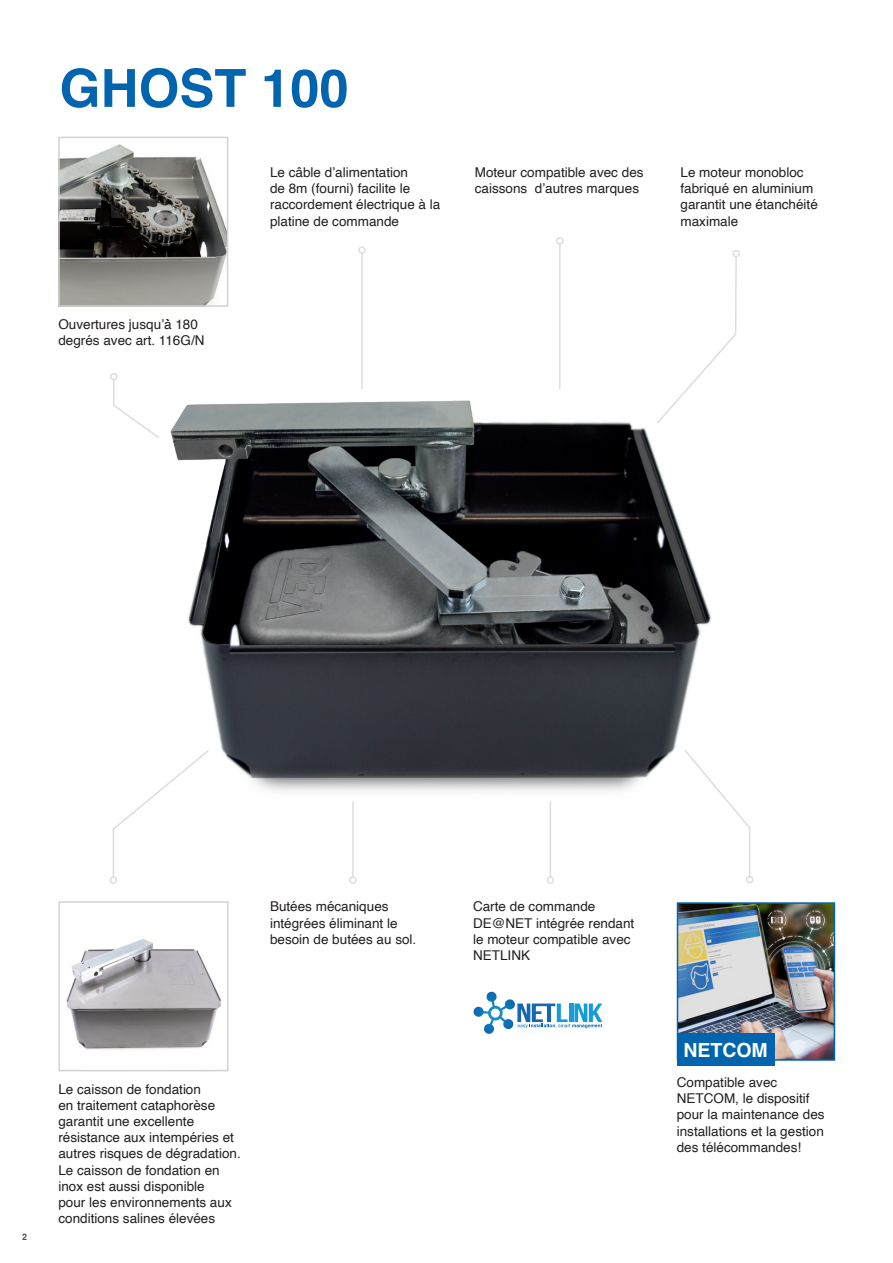
<style>
.page{position:relative;width:893px;height:1263px;background:#fff}
.page>*{position:absolute;margin:0;border:0;box-sizing:border-box;transform-origin:0 0}
.TITOLO_FAMIGLIA_MOTO{font:700 52.5px "Helvetica";color:#0065ae}
.t1{font:700 19.5px "Helvetica";color:#fff}
.VOLTAGGI__ex__Motore{font:13.5px/16.2px "Helvetica";color:#231f20}
.DESCRIZIONE_HIGHLIGH{font:13.5px/16.2px "Helvetica";color:#231f20}
.t2{font:700 9px "Helvetica";color:#57585a}
</style>
<div class="page">
<img style="left:61px;top:144px;width:164px;height:160px">
<div style="left:58px;top:137px;width:170px;height:170px;border:2px solid #d1d2d4"></div>
<img style="left:66px;top:939px;width:155px;height:111px">
<div style="left:58px;top:901px;width:170px;height:170px;border:2px solid #d1d2d4"></div>
<img style="left:170px;top:400px;width:541px;height:392px">
<svg style="left:473px;top:992px;width:129px;height:42px"></svg>
<hr style="left:361px;top:253px;width:2px;height:136px;background:#dcdddf">
<div style="left:358px;top:246px;width:8px;height:8px;border:2px solid #dcdddf;border-radius:50%"></div>
<hr style="left:352px;top:801px;width:2px;height:76px;background:#dcdddf">
<div style="left:349px;top:876px;width:8px;height:8px;border:2px solid #dcdddf;border-radius:50%"></div>
<hr style="left:559px;top:244px;width:2px;height:145px;background:#dcdddf">
<div style="left:556px;top:237px;width:8px;height:8px;border:2px solid #dcdddf;border-radius:50%"></div>
<svg style="left:112px;top:748px;width:98px;height:128px"></svg>
<div style="left:110px;top:876px;width:7px;height:8px;border:2px solid #dcdddf;border-radius:50%"></div>
<svg style="left:655px;top:256px;width:82px;height:169px"></svg>
<div style="left:732px;top:250px;width:8px;height:7px;border:2px solid #dcdddf;border-radius:50%"></div>
<svg style="left:113px;top:380px;width:47px;height:59px"></svg>
<div style="left:110px;top:373px;width:8px;height:7px;border:2px solid #dcdddf;border-radius:50%"></div>
<svg style="left:683px;top:748px;width:68px;height:130px"></svg>
<div style="left:746px;top:876px;width:7px;height:7px;border:2px solid #dcdddf;border-radius:50%"></div>
<hr style="left:550px;top:801px;width:1px;height:76px;background:#dcdddf">
<div style="left:547px;top:876px;width:7px;height:8px;border:2px solid #dcdddf;border-radius:50%"></div>
<img style="left:680px;top:905px;width:152px;height:153px">
<div style="left:677px;top:902px;width:158px;height:159px;border:2px solid #0065ae"></div>
<div style="left:677px;top:1033px;width:97px;height:32px;background:#0065ae"></div>
<p class="TITOLO_FAMIGLIA_MOTO" style="left:60px;top:56px;width:290px">GHOST 100</p>
<p class="VOLTAGGI__ex__Motore" style="left:58px;top:316px;width:148px">Ouvertures jusqu’à̀180 degrés avec art. 116G/N</p>
<p class="VOLTAGGI__ex__Motore" style="left:270px;top:165px;width:172px">Le câble d’alimentation<br>de 8m (fourni) facilite le raccordement électrique à la platine de commande</p>
<p class="VOLTAGGI__ex__Motore" style="left:475px;top:165px;width:170px">Moteur compatible avec des caissons d’autres marques</p>
<p class="VOLTAGGI__ex__Motore" style="left:681px;top:165px;width:139px">Le moteur monobloc fabriqué en aluminium garantit une étanchéité maximale</p>
<p class="VOLTAGGI__ex__Motore" style="left:270px;top:899px;width:148px">Butées mécaniques intégrées éliminant le besoin de butées au sol.</p>
<p class="t2" style="left:22px;top:1232px;width:7px">2</p>
<p class="VOLTAGGI__ex__Motore" style="left:58px;top:1081px;width:184px">Le caisson de fondation<br>en traitement cataphorèse garantit une excellente résistance aux intempéries et autres risques de dégradation.</p>
<p class="VOLTAGGI__ex__Motore" style="left:58px;top:1162px;width:175px">Le caisson de fondation en inox est aussi disponible pour les environnements aux conditions salines élevées</p>
<p class="VOLTAGGI__ex__Motore" style="left:473px;top:899px;width:163px">Carte de commande<br>DE@NET intégrée rendant le moteur compatible avec<br>NETLINK</p>
<p class="t1" style="left:683px;top:1038px;width:86px">NETCOM</p>
<p class="DESCRIZIONE_HIGHLIGH" style="left:677px;top:1074px;width:149px">Compatible avec<br>NETCOM, le dispositif pour la maintenance des installations et la gestion des télécommandes!</p>
</div>
